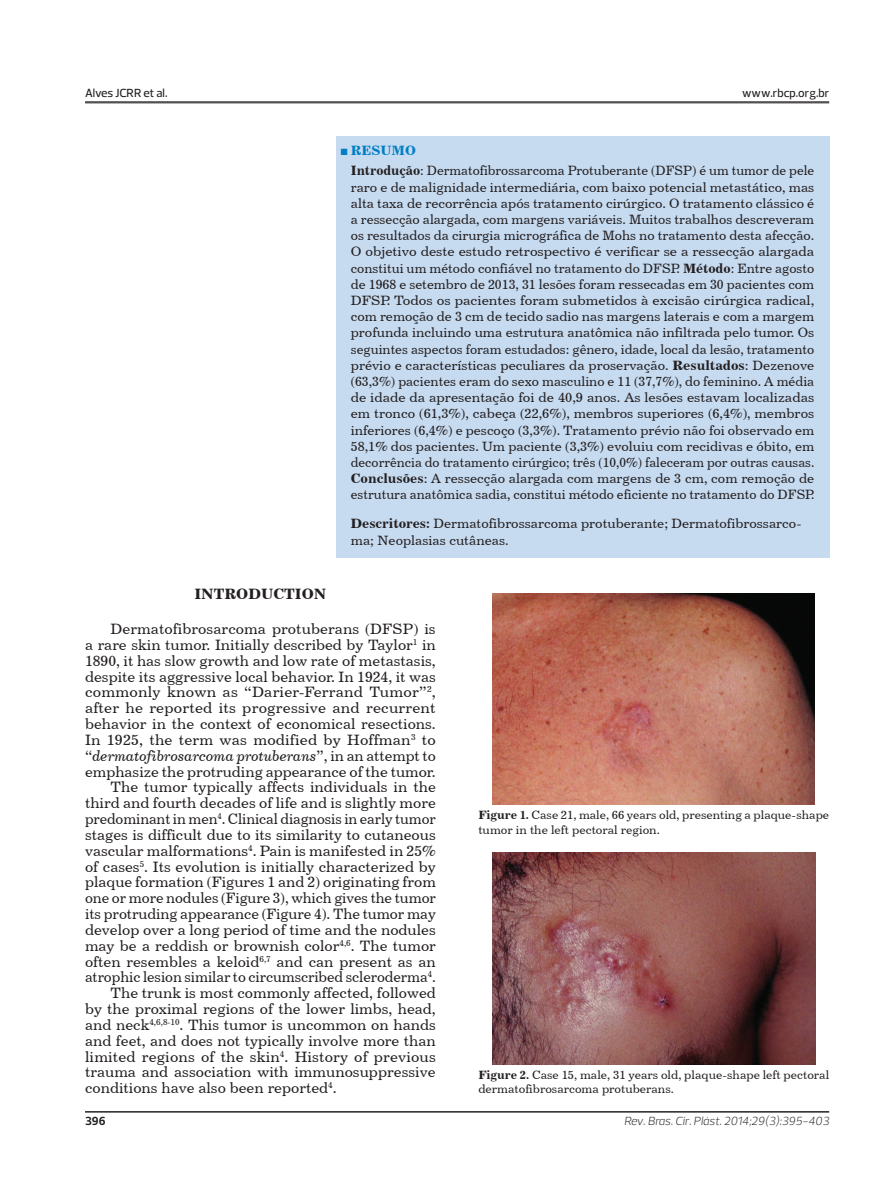
<style>
.page{position:relative;width:893px;height:1191px;background:#fff}
.page>*{position:absolute;margin:0;border:0;box-sizing:border-box;transform-origin:0 0}
.t1{font:15px/15.8px "Century 731 BT Roman A";color:#231f20;text-align:justify}
.t2{font:15px "Century 731 BT Roman A";color:#231f20;scale:.96 1}
.t3{font:15px "Century 731 BT Roman A";color:#231f20;scale:.95 1}
.t4{font:15px "Century 731 BT Italic A";color:#231f20}
.t5{font:15px "Century 731 BT Bold A";color:#231f20}
.t6{font:13.5px/16.2px "Century 731 BT Roman A";color:#231f20;text-align:justify;scale:.96 1}
.t7{font:13.5px/16.2px "Century 731 BT Roman A";color:#231f20}
.t8{font:13.5px "Century 731 BT Bold A";color:#007ec5}
.t9{font:12px/14.4px "Century 731 BT Roman A";color:#231f20}
.t10{font:italic 300 12px "Prelo";color:#231f20}
.t11{font:500 12px "Prelo";color:#231f20}
.t12{font:700 12px "Prelo";color:#231f20}
.s1{font-family:"Times New Roman";font-weight:700}
.s2{font-family:"Century 731 BT Bold A"}
.s3{font-family:"Century 731 BT Roman A"}
</style>
<div class="page">
<hr style="left:85px;top:102px;width:744px;height:1px;background:#231f20">
<hr style="left:85px;top:1111px;width:744px;height:1px;background:#231f20">
<div style="left:336px;top:136px;width:493px;height:421px;background:#c6daf0"></div>
<img style="left:493px;top:594px;width:322px;height:210px">
<img style="left:492px;top:853px;width:323px;height:211px">
<p class="t11" style="left:85px;top:85px;width:84px">Alves JCRR et al.</p>
<p class="t11" style="left:742px;top:85px;width:89px">www.rbcp.org.br</p>
<p class="t8" style="left:340px;top:142px;width:77px"><span class="s1">■</span> RESUMO</p>
<p class="t6" style="left:351px;top:162px;width:484px"><span class="s2">Introdução</span>: Dermatofibrossarcoma Protuberante (DFSP) é um tumor de pele raro e de malignidade intermediária, com baixo potencial metastático, mas alta taxa de recorrência após tratamento cirúrgico. O tratamento clássico é a ressecção alargada, com margens variáveis. Muitos trabalhos descreveram os resultados da cirurgia micrográfica de Mohs no tratamento desta afecção.<br>O objetivo deste estudo retrospectivo é verificar se a ressecção alargada constitui um método confiável no tratamento do DFSP. <span class="s2">Método</span>: Entre agosto de 1968 e setembro de 2013, 31 lesões foram ressecadas em 30 pacientes com DFSP. Todos os pacientes foram submetidos à excisão cirúrgica radical, com remoção de 3 cm de tecido sadio nas margens laterais e com a margem profunda incluindo uma estrutura anatômica não infiltrada pelo tumor. Os seguintes aspectos foram estudados: gênero, idade, local da lesão, tratamento prévio e características peculiares da proservação. <span class="s2">Resultados</span>: Dezenove (63,3%) pacientes eram do sexo masculino e 11 (37,7%), do feminino. A média de idade da apresentação foi de 40,9 anos. As lesões estavam localizadas em tronco (61,3%), cabeça (22,6%), membros superiores (6,4%), membros inferiores (6,4%) e pescoço (3,3%). Tratamento prévio não foi observado em 58,1% dos pacientes. Um paciente (3,3%) evoluiu com recidivas e óbito, em decorrência do tratamento cirúrgico; três (10,0%) faleceram por outras causas.<br><span class="s2">Conclusões</span>: A ressecção alargada com margens de 3 cm, com remoção de estrutura anatômica sadia, constitui método eficiente no tratamento do DFSP.</p>
<p class="t7" style="left:351px;top:515px;width:452px"><span class="s2">Descritores:</span> Dermatofibrossarcoma protuberante; Dermatofibrossarco&shy;ma; Neoplasias cutâneas.</p>
<p class="t5" style="left:194px;top:584px;width:133px">INTRODUCTION</p>
<p class="t1" style="left:85px;top:621px;width:352px;text-indent:26px">Dermatofibrosarcoma protuberans (DFSP) is a rare skin tumor. Initially described by Taylor<sup>1</sup> in 1890, it has slow growth and low rate of metastasis, despite its aggressive local behavior. In 1924, it was commonly known as “Darier-Ferrand Tumor”<sup>2</sup>, after he reported its progressive and recurrent behavior in the context of economical resections.<br>In 1925, the term was modified by Hoffman<sup>3</sup> to</p>
<p class="t4" style="left:85px;top:746px;width:352px"><span class="s3">“</span>dermatofibrosarcoma protuberans<span class="s3">”, in an attempt to</span></p>
<p class="t1" style="left:85px;top:763px;width:352px">emphasize the protruding appearance of the tumor.</p>
<p class="t1" style="left:111px;top:779px;width:327px">The tumor typically affects individuals in the</p>
<p class="t1" style="left:85px;top:795px;width:352px">third and fourth decades of life and is slightly more</p>
<p class="t3" style="left:85px;top:809px;width:371px">predominant in men<sup>4</sup>. Clinical diagnosis in early tumor</p>
<p class="t1" style="left:85px;top:826px;width:352px">stages is difficult due to its similarity to cutaneous</p>
<p class="t1" style="left:85px;top:842px;width:352px">vascular malformations<sup>4</sup>. Pain is manifested in 25%</p>
<p class="t1" style="left:85px;top:858px;width:352px">of cases<sup>5</sup>. Its evolution is initially characterized by</p>
<p class="t1" style="left:85px;top:874px;width:352px">plaque formation (Figures 1 and 2) originating from</p>
<p class="t2" style="left:85px;top:888px;width:367px">one or more nodules (Figure 3), which gives the tumor</p>
<p class="t1" style="left:85px;top:905px;width:352px">its protruding appearance (Figure 4). The tumor may</p>
<p class="t1" style="left:85px;top:921px;width:352px">develop over a long period of time and the nodules</p>
<p class="t1" style="left:85px;top:937px;width:352px">may be a reddish or brownish color<sup>4,6</sup>. The tumor</p>
<p class="t1" style="left:85px;top:953px;width:352px">often resembles a keloid<sup>6,7</sup> and can present as an</p>
<p class="t2" style="left:85px;top:968px;width:367px">atrophic lesion similar to circumscribed scleroderma<sup>4</sup>.</p>
<p class="t1" style="left:111px;top:984px;width:327px">The trunk is most commonly affected, followed</p>
<p class="t1" style="left:85px;top:1000px;width:352px">by the proximal regions of the lower limbs, head,</p>
<p class="t1" style="left:85px;top:1016px;width:352px">and neck<sup>4,6,8-10</sup>. This tumor is uncommon on hands</p>
<p class="t1" style="left:85px;top:1032px;width:352px">and feet, and does not typically involve more than</p>
<p class="t1" style="left:85px;top:1048px;width:352px">limited regions of the skin<sup>4</sup>. History of previous</p>
<p class="t1" style="left:85px;top:1064px;width:352px">trauma and association with immunosuppressive</p>
<p class="t1" style="left:85px;top:1079px;width:253px">conditions have also been reported<sup>4</sup>.</p>
<p class="t9" style="left:478px;top:807px;width:352px"><span class="s2">Figure 1.</span> Case 21, male, 66 years old, presenting a plaque-shape tumor in the left pectoral region.</p>
<p class="t9" style="left:478px;top:1067px;width:352px"><span class="s2">Figure 2.</span> Case 15, male, 31 years old, plaque-shape left pectoral dermatofibrosarcoma protuberans.</p>
<p class="t12" style="left:85px;top:1114px;width:22px">396</p>
<p class="t10" style="left:624px;top:1114px;width:207px">Rev. Bras. Cir. Plást. 2014;29(3):395-403</p>
</div>
